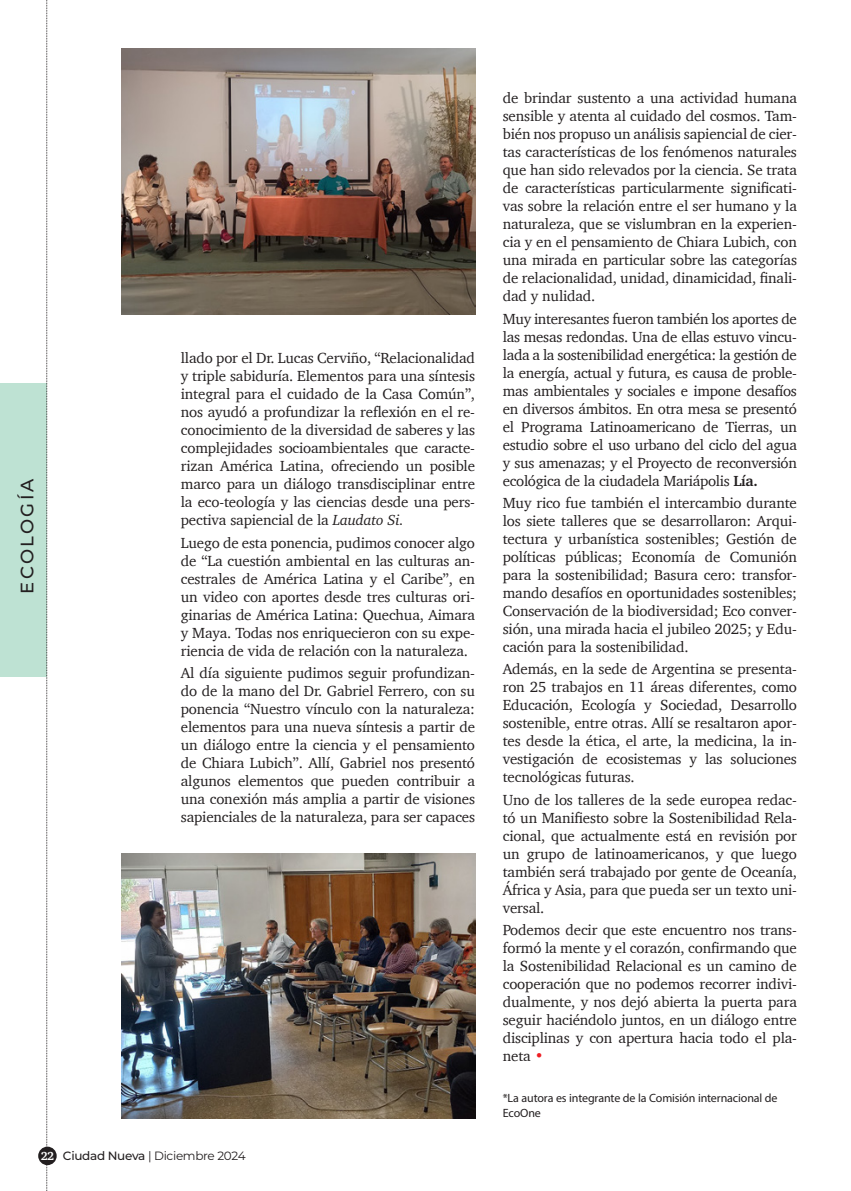
<style>
.page{position:relative;width:851px;height:1191px;background:#fff}
.page>*{position:absolute;margin:0;border:0;box-sizing:border-box;transform-origin:0 0}
.NOTA02_seccion{font:500 18px "Montserrat";letter-spacing:.13em;color:#231f20}
.NOTA02_texto{font:15px/18px "Charter";letter-spacing:-.01em;color:#231f20;text-align:justify}
._00_CITA_EN_NOTAS{font:12px/15px "Myriad Pro";letter-spacing:-.01em;color:#231f20}
.t1{font:12px "Montserrat";letter-spacing:-.025em;color:#231f20}
.s1{font-style:italic}
.s2{font-family:"Charter";font-weight:700;color:#fff}
.s3{font-weight:500}
.s4{font-weight:700}
.s5{font-weight:900;color:#ee1d23}
</style>
<div class="page">
<div style="left:0;top:384px;width:46px;height:293px;background:#bee2d3"></div>
<img style="left:121px;top:49px;width:354px;height:265px">
<img style="left:121px;top:853px;width:354px;height:265px">
<div style="left:38px;top:1146px;width:19px;height:19px;background:#231f20;border-radius:50%"></div>
<svg style="left:46px;top:0;width:2px;height:1191px"></svg>
<p class="NOTA02_seccion" style="left:15px;top:594px;width:116px;rotate:-90deg">ECOLOGÍA</p>
<p class="NOTA02_texto" style="left:181px;top:349px;width:296px">llado por el Dr. Lucas Cerviño, “Relacionalidad y triple sabiduría. Elementos para una síntesis integral para el cuidado de la Casa Común”, nos ayudó a profundizar la reflexión en el re&shy;conocimiento de la diversidad de saberes y las complejidades socioambientales que caracte&shy;rizan América Latina, ofreciendo un posible marco para un diálogo transdisciplinar entre la eco-teología y las ciencias desde una pers&shy;pectiva sapiencial de la <span class="s1">Laudato Si.</span></p>
<p class="NOTA02_texto" style="left:181px;top:533px;width:296px">Luego de esta ponencia, pudimos conocer algo de “La cuestión ambiental en las culturas an&shy;cestrales de América Latina y el Caribe”, en un video con aportes desde tres culturas ori&shy;ginarias de América Latina: Quechua, Aimara y Maya. Todas nos enriquecieron con su expe&shy;riencia de vida de relación con la naturaleza.</p>
<p class="NOTA02_texto" style="left:181px;top:663px;width:296px">Al día siguiente pudimos seguir profundizan&shy;do de la mano del Dr. Gabriel Ferrero, con su ponencia “Nuestro vínculo con la naturaleza: elementos para una nueva síntesis a partir de un diálogo entre la ciencia y el pensamiento de Chiara Lubich”. Allí, Gabriel nos presentó algunos elementos que pueden contribuir a una conexión más amplia a partir de visiones sapienciales de la naturaleza, para ser capaces</p>
<p class="t1" style="left:41px;top:1147px;width:206px"><span class="s2">22</span> <span class="s3">Ciudad Nueva</span> | Diciembre 2024</p>
<p class="NOTA02_texto" style="left:502px;top:89px;width:296px">de brindar sustento a una actividad humana sensible y atenta al cuidado del cosmos. Tam&shy;bién nos propuso un análisis sapiencial de cier&shy;tas características de los fenómenos naturales que han sido relevados por la ciencia. Se trata de características particularmente significati&shy;vas sobre la relación entre el ser humano y la naturaleza, que se vislumbran en la experien&shy;cia y en el pensamiento de Chiara Lubich, con una mirada en particular sobre las categorías de relacionalidad, unidad, dinamicidad, finali&shy;dad y nulidad.</p>
<p class="NOTA02_texto" style="left:502px;top:309px;width:296px">Muy interesantes fueron también los aportes de las mesas redondas. Una de ellas estuvo vincu&shy;lada a la sostenibilidad energética: la gestión de la energía, actual y futura, es causa de proble&shy;mas ambientales y sociales e impone desafíos en diversos ámbitos. En otra mesa se presentó el Programa Latinoamericano de Tierras, un estudio sobre el uso urbano del ciclo del agua y sus amenazas; y el Proyecto de reconversión ecológica de la ciudadela Mariápolis <span class="s4">Lía.</span></p>
<p class="NOTA02_texto" style="left:502px;top:493px;width:296px">Muy rico fue también el intercambio durante los siete talleres que se desarrollaron: Arqui&shy;tectura y urbanística sostenibles; Gestión de políticas públicas; Economía de Comunión para la sostenibilidad; Basura cero: transfor&shy;mando desafíos en oportunidades sostenibles; Conservación de la biodiversidad; Eco conver&shy;sión, una mirada hacia el jubileo 2025; y Edu&shy;cación para la sostenibilidad.</p>
<p class="NOTA02_texto" style="left:502px;top:660px;width:295px">Además, en la sede de Argentina se presenta&shy;ron 25 trabajos en 11 áreas diferentes, como Educación, Ecología y Sociedad, Desarrollo sostenible, entre otras. Allí se resaltaron apor&shy;tes desde la ética, el arte, la medicina, la in&shy;vestigación de ecosistemas y las soluciones tecnológicas futuras.</p>
<p class="NOTA02_texto" style="left:502px;top:790px;width:295px">Uno de los talleres de la sede europea redac&shy;tó un Manifiesto sobre la Sostenibilidad Rela&shy;cional, que actualmente está en revisión por un grupo de latinoamericanos, y que luego también será trabajado por gente de Oceanía, África y Asia, para que pueda ser un texto uni&shy;versal.</p>
<p class="NOTA02_texto" style="left:502px;top:920px;width:295px">Podemos decir que este encuentro nos trans&shy;formó la mente y el corazón, confirmando que la Sostenibilidad Relacional es un camino de cooperación que no podemos recorrer indivi&shy;dualmente, y nos dejó abierta la puerta para seguir haciéndolo juntos, en un diálogo entre disciplinas y con apertura hacia todo el pla&shy;neta <span class="s5">•</span></p>
<p class="_00_CITA_EN_NOTAS" style="left:502px;top:1090px;width:276px">*La autora es integrante de la Comisión internacional de<br>EcoOne</p>
</div>
